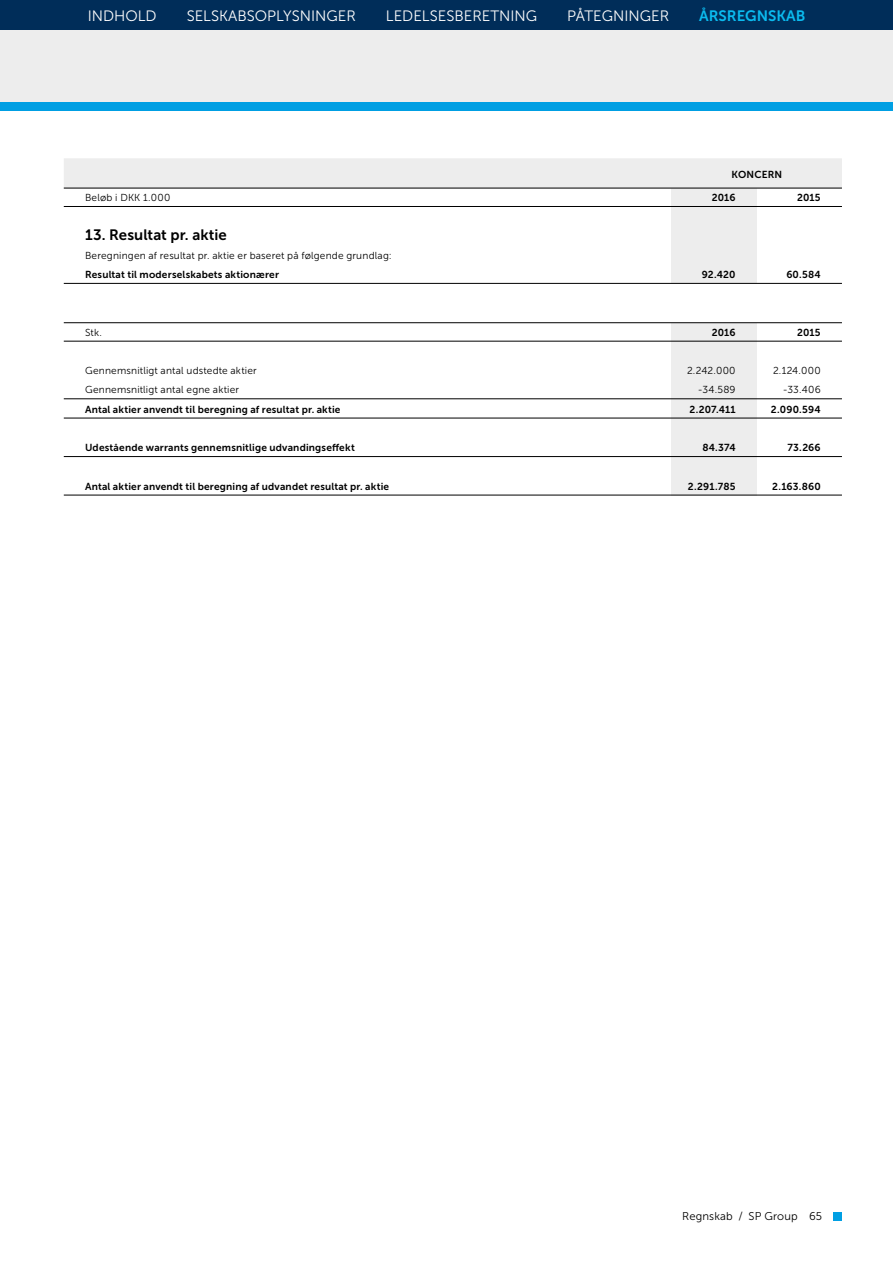
<style>
.page{position:relative;width:893px;height:1263px;background:#fff}
.page>*{position:absolute;margin:0;border:0;box-sizing:border-box;transform-origin:0 0}
.t1{font:15px "Museo Sans 300";color:#fff}
.t2{font:15px "Museo Sans 700";letter-spacing:.005em;color:#000}
.t3{font:15px "Museo Sans 700";color:#0bbbef}
.t4{font:11.25px "Museo Sans 300";letter-spacing:.01em;color:#000}
.t5{font:10.2px "Museo Sans 700";letter-spacing:.015em;color:#000}
.t6{font:10.2px "Museo Sans 300";letter-spacing:.02em;color:#000}
</style>
<div class="page">
<div style="left:0;top:0;width:893px;height:111px;background:#ededed"></div>
<div style="left:672px;top:179px;width:85px;height:103px;background:#ededed"></div>
<div style="left:672px;top:323px;width:85px;height:172px;background:#ededed"></div>
<div style="left:64px;top:158px;width:778px;height:30px;background:#ededed"></div>
<hr style="left:64px;top:188px;width:778px;height:1px;background:#000">
<hr style="left:64px;top:206px;width:778px;height:1px;background:#000">
<hr style="left:64px;top:283px;width:778px;height:1px;background:#000">
<hr style="left:64px;top:322px;width:778px;height:1px;background:#000">
<hr style="left:64px;top:341px;width:778px;height:1px;background:#000">
<hr style="left:64px;top:398px;width:778px;height:1px;background:#000">
<hr style="left:64px;top:418px;width:778px;height:1px;background:#000">
<hr style="left:64px;top:456px;width:778px;height:1px;background:#000">
<hr style="left:64px;top:495px;width:778px;height:1px;background:#000">
<div style="left:833px;top:1212px;width:9px;height:8px;background:#009fe3"></div>
<div style="left:0;top:102px;width:893px;height:9px;background:#009fe3"></div>
<div style="left:0;top:0;width:893px;height:30px;background:#002d59"></div>
<h1 class="t1" style="left:88px;top:7px;width:70px">INDHOLD</h1>
<h1 class="t1" style="left:187px;top:7px;width:171px">SELSKABSOPLYSNINGER</h1>
<h1 class="t1" style="left:386px;top:7px;width:153px">LEDELSESBERETNING</h1>
<h1 class="t1" style="left:567px;top:7px;width:103px">PÅTEGNINGER</h1>
<h1 class="t3" style="left:699px;top:7px;width:108px">ÅRSREGNSKAB</h1>
<p class="t5" style="left:732px;top:168px;width:52px">KONCERN</p>
<p class="t6" style="left:85px;top:192px;width:87px">Beløb i DKK 1.000</p>
<p class="t5" style="left:712px;top:192px;width:25px">2016</p>
<p class="t5" style="left:797px;top:192px;width:25px">2015</p>
<h1 class="t2" style="left:85px;top:226px;width:143px">13. Resultat pr. aktie</h1>
<p class="t6" style="left:85px;top:250px;width:308px">Beregningen af resultat pr. aktie er baseret på følgende grundlag:</p>
<p class="t5" style="left:85px;top:269px;width:195px">Resultat til moderselskabets aktionærer</p>
<p class="t5" style="left:702px;top:269px;width:35px">92.420</p>
<p class="t5" style="left:786px;top:269px;width:36px">60.584</p>
<p class="t6" style="left:85px;top:327px;width:18px">Stk.</p>
<p class="t5" style="left:712px;top:327px;width:25px">2016</p>
<p class="t5" style="left:797px;top:327px;width:25px">2015</p>
<p class="t6" style="left:85px;top:365px;width:173px">Gennemsnitligt antal udstedte aktier</p>
<p class="t6" style="left:687px;top:365px;width:50px">2.242.000</p>
<p class="t6" style="left:773px;top:365px;width:49px">2.124.000</p>
<p class="t6" style="left:85px;top:384px;width:156px">Gennemsnitligt antal egne aktier</p>
<p class="t6" style="left:698px;top:384px;width:39px">-34.589</p>
<p class="t6" style="left:783px;top:384px;width:39px">-33.406</p>
<p class="t5" style="left:85px;top:403px;width:257px">Antal aktier anvendt til beregning af resultat pr. aktie</p>
<p class="t5" style="left:689px;top:403px;width:48px">2.207.411</p>
<p class="t5" style="left:771px;top:403px;width:51px">2.090.594</p>
<p class="t5" style="left:85px;top:442px;width:271px">Udestående warrants gennemsnitlige udvandingseffekt</p>
<p class="t5" style="left:702px;top:442px;width:35px">84.374</p>
<p class="t5" style="left:787px;top:442px;width:35px">73.266</p>
<p class="t5" style="left:85px;top:480px;width:306px">Antal aktier anvendt til beregning af udvandet resultat pr. aktie</p>
<p class="t5" style="left:688px;top:480px;width:49px">2.291.785</p>
<p class="t5" style="left:772px;top:480px;width:50px">2.163.860</p>
<p class="t4" style="left:682px;top:1210px;width:141px">Regnskab / SP Group 65</p>
</div>
